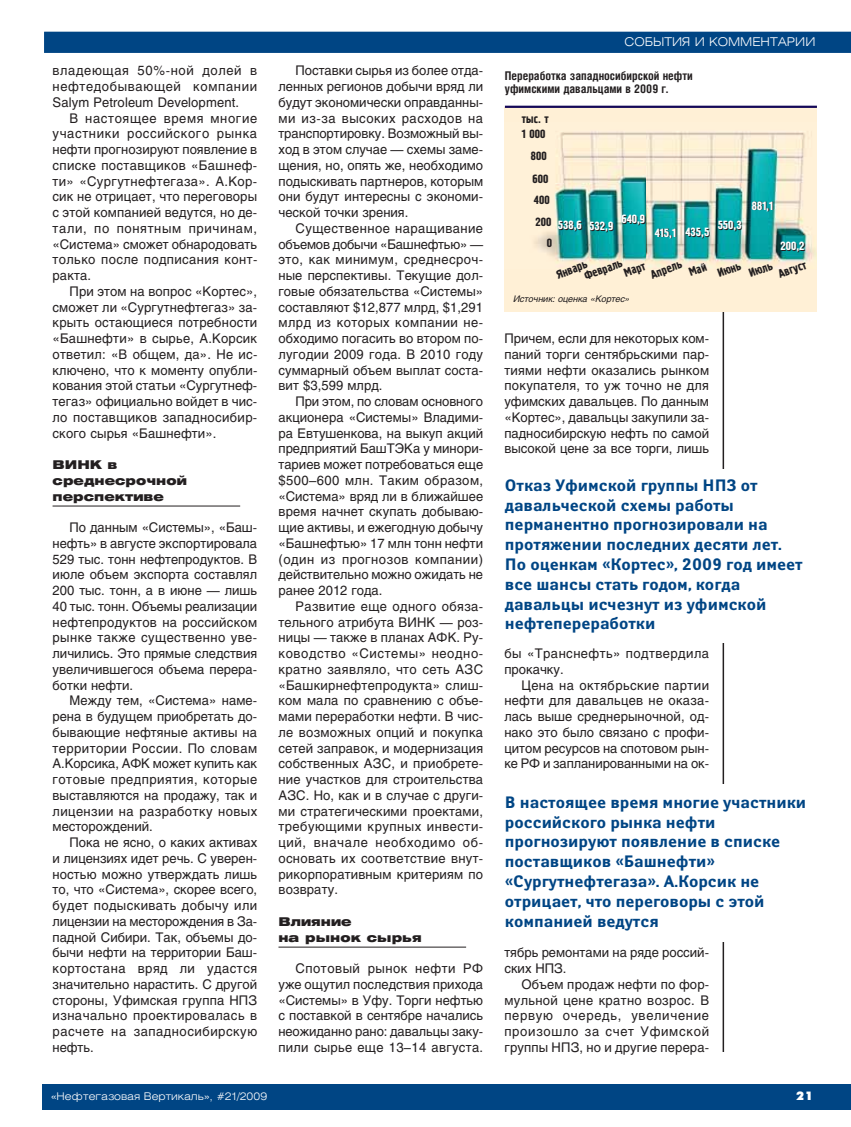
<style>
.page{position:relative;width:851px;height:1127px;background:#fff}
.page>*{position:absolute;margin:0;border:0;box-sizing:border-box;transform-origin:0 0}
.t1{font:700 16.5px/19.8px "Yanus C";color:#004584}
.t2{font:13.2px/15.8px "Helios";letter-spacing:.005em;color:#231f20;text-align:justify}
.t3{font:13.2px/15.8px "Helios";letter-spacing:.035em;color:#231f20}
.t4{font:12px "Pollock C1";color:#231f20}
.t5{font:700 12px/13.5px "Helios Cond";color:#231f20}
.t6{font:900 12px/15.8px "Helios Ext";letter-spacing:.005em;color:#231f20}
.t7{font:12px "Pollock C1";color:#fff}
.t8{font:300 12px "Helios Ext";color:#fff}
.t9{font:12px "Futura Futuris XC";color:#fff}
.t10{font:300 10.5px "Helios Ext";color:#fff}
.t11{font:italic 9px "Helios";letter-spacing:-.005em;color:#231f20}
</style>
<div class="page">
<div style="left:43px;top:1084px;width:807px;height:26px;background:#004584"></div>
<hr style="left:53px;top:506px;width:187px;height:1px;background:#231f20">
<hr style="left:278px;top:947px;width:188px;height:1px;background:#231f20">
<svg style="left:44px;top:31px;width:806px;height:22px;background:#084b88"></svg>
<hr style="left:722px;top:312px;width:2px;height:740px;background:#231f20">
<div style="left:505px;top:107px;width:311px;height:205px;background:#fff0d6"></div>
<img style="left:535px;top:131px;width:281px;height:138px">
<hr style="left:505px;top:106px;width:311px;height:2px;background:#140858">
<div style="left:505px;top:469px;width:311px;height:173px;background:#fff"></div>
<div style="left:505px;top:784px;width:311px;height:158px;background:#fff"></div>
<svg style="left:688px;top:263px;width:19px;height:6px"></svg>
<p class="t2" style="left:53px;top:64px;width:206px">владеющая 50%-ной долей в нефтедобывающей компании Salym Petroleum Development.</p>
<p class="t2" style="left:53px;top:111px;width:206px;text-indent:17px">В настоящее время многие участники российского рынка нефти прогнозируют появление в списке поставщиков «Башнеф&shy;ти» «Сургутнефтегаза». А.Кор&shy;сик не отрицает, что переговоры с этой компанией ведутся, но де&shy;тали, по понятным причинам, «Система» сможет обнародовать только после подписания конт&shy;ракта.</p>
<p class="t2" style="left:53px;top:285px;width:206px;text-indent:17px">При этом на вопрос «Кортес», сможет ли «Сургутнефтегаз» за&shy;крыть остающиеся потребности «Башнефти» в сырье, А.Корсик ответил: «В общем, да». Не ис&shy;ключено, что к моменту опубли&shy;кования этой статьи «Сургутнеф&shy;тегаз» официально войдет в чис&shy;ло поставщиков западносибир&shy;ского сырья «Башнефти».</p>
<p class="t6" style="left:53px;top:458px;width:136px">ВИНК в среднесрочной перспективе</p>
<p class="t2" style="left:53px;top:521px;width:206px;text-indent:17px">По данным «Системы», «Баш&shy;нефть» в августе экспортировала 529 тыс. тонн нефтепродуктов. В июле объем экспорта составлял 200 тыс. тонн, а в июне — лишь 40 тыс. тонн. Объемы реализации нефтепродуктов на российском рынке также существенно уве&shy;личились. Это прямые следствия увеличившегося объема перера&shy;ботки нефти.</p>
<p class="t2" style="left:53px;top:694px;width:206px;text-indent:17px">Между тем, «Система» наме&shy;рена в будущем приобретать до&shy;бывающие нефтяные активы на территории России. По словам А.Корсика, АФК может купить как готовые предприятия, которые выставляются на продажу, так и лицензии на разработку новых месторождений.</p>
<p class="t2" style="left:53px;top:836px;width:206px;text-indent:17px">Пока не ясно, о каких активах и лицензиях идет речь. С уверен&shy;ностью можно утверждать лишь то, что «Система», скорее всего, будет подыскивать добычу или лицензии на месторождения в За&shy;падной Сибири. Так, объемы до&shy;бычи нефти на территории Баш&shy;кортостана вряд ли удастся значительно нарастить. С другой стороны, Уфимская группа НПЗ изначально проектировалась в расчете на западносибирскую нефть.</p>
<p class="t2" style="left:278px;top:64px;width:206px;text-indent:17px">Поставки сырья из более отда&shy;ленных регионов добычи вряд ли будут экономически оправданны&shy;ми из-за высоких расходов на транспортировку. Возможный вы&shy;ход в этом случае — схемы заме&shy;щения, но, опять же, необходимо подыскивать партнеров, которым они будут интересны с экономи&shy;ческой точки зрения.</p>
<p class="t2" style="left:278px;top:222px;width:206px;text-indent:17px">Существенное наращивание объемов добычи «Башнефтью» — это, как минимум, среднесроч&shy;ные перспективы. Текущие дол&shy;говые обязательства «Системы» составляют $12,877 млрд, $1,291 млрд из которых компании не&shy;обходимо погасить во втором по&shy;лугодии 2009 года. В 2010 году суммарный объем выплат соста&shy;вит $3,599 млрд.</p>
<p class="t2" style="left:278px;top:395px;width:206px;text-indent:17px">При этом, по словам основного акционера «Системы» Владими&shy;ра Евтушенкова, на выкуп акций предприятий БашТЭКа у минори&shy;тариев может потребоваться еще $500–600 млн. Таким образом, «Система» вряд ли в ближайшее время начнет скупать добываю&shy;щие активы, и ежегодную добычу «Башнефтью» 17 млн тонн нефти (один из прогнозов компании) действительно можно ожидать не ранее 2012 года.</p>
<p class="t2" style="left:278px;top:600px;width:206px;text-indent:17px">Развитие еще одного обяза&shy;тельного атрибута ВИНК — роз&shy;ницы — также в планах АФК. Ру&shy;ководство «Системы» неодно&shy;кратно заявляло, что сеть АЗС «Башкирнефтепродукта» слиш&shy;ком мала по сравнению с объе&shy;мами переработки нефти. В чис&shy;ле возможных опций и покупка сетей заправок, и модернизация собственных АЗС, и приобрете&shy;ние участков для строительства АЗС. Но, как и в случае с други&shy;ми стратегическими проектами, требующими крупных инвести&shy;ций, вначале необходимо об&shy;основать их соответствие внут&shy;рикорпоративным критериям по возврату.</p>
<p class="t6" style="left:278px;top:915px;width:145px">Влияние<br>на рынок сырья</p>
<p class="t2" style="left:278px;top:962px;width:206px;text-indent:17px">Спотовый рынок нефти РФ уже ощутил последствия прихода «Системы» в Уфу. Торги нефтью с поставкой в сентябре начались неожиданно рано: давальцы заку&shy;пили сырье еще 13–14 августа.</p>
<p class="t10" style="left:51px;top:1092px;width:217px">«Нефтегазовая Вертикаль», #21/2009</p>
<p class="t8" style="left:624px;top:37px;width:192px">СОБЫТИЯ И КОММЕНТАРИИ</p>
<p class="t5" style="left:505px;top:70px;width:189px">Переработка западносибирской нефти уфимскими давальцами в 2009 г.</p>
<p class="t4" style="left:522px;top:114px;width:28px">тыс. т</p>
<p class="t4" style="left:522px;top:129px;width:25px">1 000</p>
<p class="t4" style="left:531px;top:152px;width:17px">800</p>
<p class="t4" style="left:532px;top:174px;width:18px">600</p>
<p class="t4" style="left:534px;top:196px;width:17px">400</p>
<p class="t7" style="left:751px;top:201px;width:23px">881,1</p>
<p class="t4" style="left:535px;top:218px;width:18px">200</p>
<p class="t7" style="left:558px;top:221px;width:57px">538,6 532,9</p>
<p class="t4" style="left:546px;top:239px;width:7px">0</p>
<p class="t7" style="left:621px;top:215px;width:25px">640,9</p>
<p class="t7" style="left:654px;top:228px;width:56px">415,1 435,5</p>
<p class="t7" style="left:717px;top:221px;width:26px">550,3</p>
<p class="t7" style="left:780px;top:242px;width:26px">200,2</p>
<p class="t4" style="left:583px;top:272px;width:41px;rotate:-20deg">Февраль</p>
<p class="t4" style="left:623px;top:269px;width:24px;rotate:-20deg">Март</p>
<p class="t4" style="left:649px;top:271px;width:34px;rotate:-20deg">Апрель</p>
<p class="t4" style="left:716px;top:269px;width:25px;rotate:-20deg">Июнь</p>
<p class="t4" style="left:748px;top:269px;width:26px;rotate:-20deg">Июль</p>
<p class="t4" style="left:777px;top:270px;width:30px;rotate:-20deg">Август</p>
<p class="t4" style="left:555px;top:271px;width:34px;rotate:-20deg">Январь</p>
<p class="t11" style="left:513px;top:296px;width:118px">Источник: оценка «Кортес»</p>
<p class="t2" style="left:504px;top:332px;width:206px">Причем, если для некоторых ком&shy;паний торги сентябрьскими пар&shy;тиями нефти оказались рынком покупателя, то уж точно не для уфимских давальцев. По данным «Кортес», давальцы закупили за&shy;падносибирскую нефть по самой высокой цене за все торги, лишь</p>
<p class="t1" style="left:505px;top:476px;width:299px">Отказ Уфимской группы НПЗ от давальческой схемы работы перманентно прогнозировали на протяжении последних десяти лет.<br>По оценкам «Кортес», 2009 год имеет все шансы стать годом, когда давальцы исчезнут из уфимской нефтепереработки</p>
<p class="t3" style="left:504px;top:647px;width:206px">бы «Транснефть» подтвердила прокачку.</p>
<p class="t2" style="left:504px;top:678px;width:206px;text-indent:17px">Цена на октябрьские партии нефти для давальцев не оказа&shy;лась выше среднерыночной, од&shy;нако это было связано с профи&shy;цитом ресурсов на спотовом рын&shy;ке РФ и запланированными на ок-</p>
<p class="t1" style="left:505px;top:793px;width:303px">В настоящее время многие участники российского рынка нефти прогнозируют появление в списке поставщиков «Башнефти» «Сургутнефтегаза». А.Корсик не отрицает, что переговоры с этой компанией ведутся</p>
<p class="t2" style="left:504px;top:946px;width:206px">тябрь ремонтами на ряде россий&shy;ских НПЗ.</p>
<p class="t2" style="left:504px;top:978px;width:206px;text-indent:17px">Объем продаж нефти по фор&shy;мульной цене кратно возрос. В первую очередь, увеличение произошло за счет Уфимской группы НПЗ, но и другие перера-</p>
<p class="t9" style="left:796px;top:1091px;width:18px">21</p>
</div>
